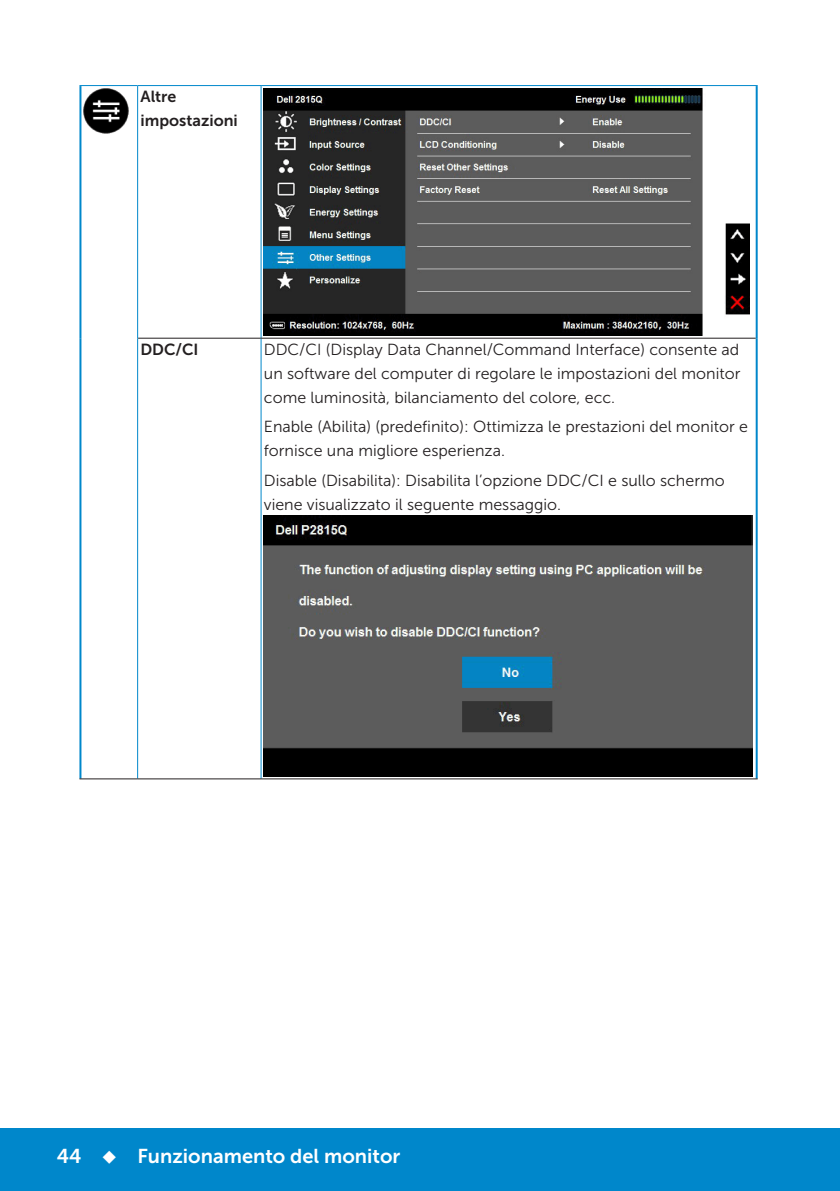
<style>
.page{position:relative;width:840px;height:1191px;background:#fff}
.page>*{position:absolute;margin:0;border:0;box-sizing:border-box;transform-origin:0 0}
.t1{font:20px "Museo Sans For Dell 700";color:#fff}
.Table_Paragraph{font:16px/24px "Museo Sans For Dell 300";color:#231f20}
.Table_Paragraph-2{font:16px/24px "Museo Sans For Dell 700";color:#231f20}
</style>
<div class="page">
<div style="left:0;top:1128px;width:839px;height:63px;background:#0087cb"></div>
<hr style="left:79px;top:86px;width:2px;height:252px;background:#0087cb">
<hr style="left:79px;top:338px;width:2px;height:440px;background:#0087cb">
<hr style="left:79px;top:85px;width:58px;height:1px;background:#0087cb">
<hr style="left:137px;top:86px;width:1px;height:252px;background:#0087cb">
<hr style="left:137px;top:85px;width:124px;height:1px;background:#0087cb">
<hr style="left:260px;top:86px;width:1px;height:252px;background:#0087cb">
<hr style="left:755px;top:86px;width:2px;height:252px;background:#0087cb">
<hr style="left:261px;top:85px;width:496px;height:1px;background:#0087cb">
<hr style="left:137px;top:338px;width:1px;height:440px;background:#0087cb">
<hr style="left:138px;top:338px;width:123px;height:1px;background:#231f20">
<hr style="left:260px;top:338px;width:1px;height:440px;background:#0087cb">
<hr style="left:755px;top:338px;width:2px;height:440px;background:#0087cb">
<hr style="left:261px;top:338px;width:494px;height:1px;background:#231f20">
<hr style="left:79px;top:778px;width:58px;height:1px;background:#231f20">
<hr style="left:137px;top:778px;width:124px;height:1px;background:#231f20">
<hr style="left:261px;top:778px;width:496px;height:1px;background:#231f20">
<img style="left:83px;top:88px;width:46px;height:46px">
<img style="left:264px;top:88px;width:485px;height:247px">
<img style="left:264px;top:516px;width:488px;height:260px">
<p class="Table_Paragraph-2" style="left:140px;top:84px;width:99px">Altre impostazioni</p>
<p class="Table_Paragraph-2" style="left:140px;top:337px;width:60px">DDC/CI</p>
<p class="Table_Paragraph" style="left:264px;top:337px;width:477px;text-align:justify">DDC/CI (Display Data Channel/Command Interface) consente ad un software del computer di regolare le impostazioni del monitor come luminosità, bilanciamento del colore, ecc.</p>
<p class="Table_Paragraph" style="left:264px;top:415px;width:485px">Enable (Abilita) (predefinito): Ottimizza le prestazioni del monitor e fornisce una migliore esperienza.</p>
<p class="Table_Paragraph" style="left:264px;top:468px;width:462px">Disable (Disabilita): Disabilita l’opzione DDC/CI e sullo schermo viene visualizzato il seguente messaggio.</p>
<p class="t1" style="left:57px;top:1144px;width:345px">44 ◆ Funzionamento del monitor</p>
</div>
